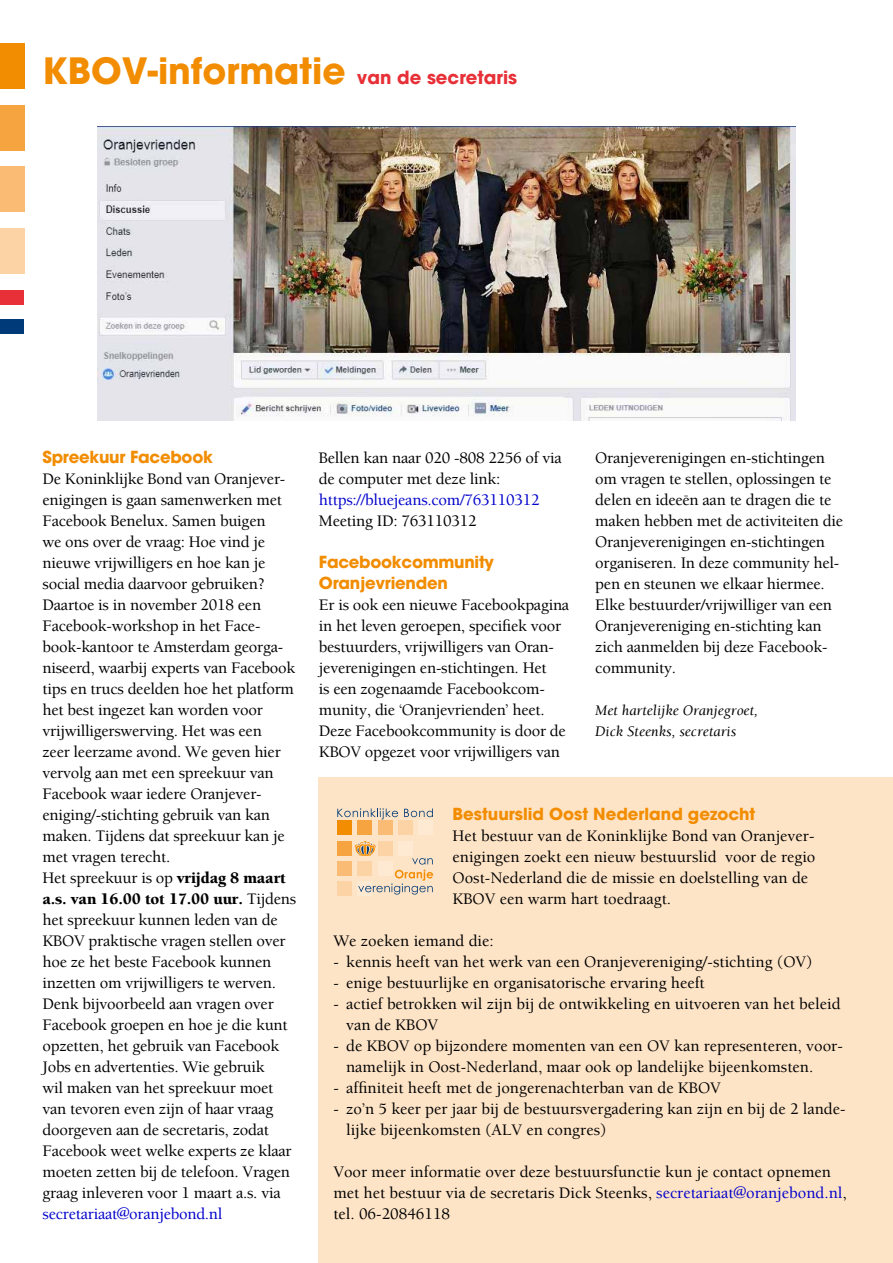
<style>
.page{position:relative;width:893px;height:1263px;background:#fff}
.page>*{position:absolute;margin:0;border:0;box-sizing:border-box;transform-origin:0 0}
.t1{font:700 36px "Avant Garde";color:#f28c00}
.t2{font:500 16.5px/21px "Berkeley";letter-spacing:-.015em;color:#000}
.t3{font:700 16.5px/21px "Avant Garde";letter-spacing:-.015em;color:#f28c00}
.t4{font:500 16.5px "Berkeley";letter-spacing:-.015em;color:#0000cb}
.t5{font:italic 15px/21px "Berkeley";color:#000}
.s1{font-size:18px;color:#e73037}
.s2{font-weight:900}
.s3{color:#0000cb}
</style>
<div class="page">
<div style="left:319px;top:778px;width:574px;height:485px;background:#fee4c7"></div>
<div style="left:0;top:43px;width:25px;height:46px;background:#f28c00"></div>
<div style="left:0;top:105px;width:25px;height:45px;background:#f6a440"></div>
<div style="left:0;top:167px;width:25px;height:45px;background:#fabc74"></div>
<div style="left:0;top:228px;width:25px;height:46px;background:#fcd3a4"></div>
<div style="left:0;top:290px;width:24px;height:15px;background:#e73037"></div>
<div style="left:0;top:319px;width:24px;height:15px;background:#003a78"></div>
<img style="left:97px;top:127px;width:699px;height:294px">
<div style="left:337px;top:820px;width:15px;height:15px;background:#f28c00"></div>
<div style="left:358px;top:820px;width:14px;height:15px;background:#f6a440"></div>
<div style="left:378px;top:820px;width:15px;height:15px;background:#fabc74"></div>
<div style="left:398px;top:820px;width:15px;height:15px;background:#fcd3a4"></div>
<div style="left:418px;top:820px;width:15px;height:15px;background:#fee9d3"></div>
<div style="left:337px;top:841px;width:15px;height:15px;background:#f6a440"></div>
<div style="left:378px;top:841px;width:15px;height:15px;background:#fcd3a4"></div>
<div style="left:398px;top:841px;width:15px;height:15px;background:#fee9d3"></div>
<div style="left:337px;top:861px;width:15px;height:15px;background:#fabc74"></div>
<div style="left:358px;top:861px;width:14px;height:15px;background:#fcd3a4"></div>
<div style="left:378px;top:861px;width:15px;height:15px;background:#fee9d3"></div>
<div style="left:337px;top:881px;width:15px;height:15px;background:#fcd3a4"></div>
<div style="left:358px;top:881px;width:14px;height:15px;background:#fee9d3"></div>
<svg style="left:337px;top:808px;width:61px;height:11px"></svg>
<svg style="left:404px;top:808px;width:29px;height:9px"></svg>
<svg style="left:412px;top:858px;width:21px;height:6px"></svg>
<svg style="left:358px;top:870px;width:75px;height:24px"></svg>
<svg style="left:355px;top:841px;width:21px;height:15px"></svg>
<h1 class="t1" style="left:43px;top:47px;width:476px">KBOV-informatie <span class="s1">van de secretaris</span></h1>
<p class="t3" style="left:43px;top:446px;width:172px">Spreekuur Facebook</p>
<p class="t2" style="left:43px;top:468px;width:255px">De Koninklijke Bond van Oranjever&shy;enigingen is gaan samenwerken met Facebook Benelux. Samen buigen<br>we ons over de vraag: Hoe vind je nieuwe vrijwilligers en hoe kan je social media daarvoor gebruiken?<br>Daartoe is in november 2018 een Facebook-workshop in het Face&shy;book-kantoor te Amsterdam georga&shy;niseerd, waarbij experts van Facebook tips en trucs deelden hoe het platform het best ingezet kan worden voor vrijwilligerswerving. Het was een<br>zeer leerzame avond. We geven hier vervolg aan met een spreekuur van Facebook waar iedere Oranjever&shy;eniging/-stichting gebruik van kan maken. Tijdens dat spreekuur kan je met vragen terecht.<br>Het spreekuur is op <span class="s2">vrijdag 8 maart a.s. van 16.00 tot 17.00 uur.</span> Tijdens het spreekuur kunnen leden van de KBOV praktische vragen stellen over hoe ze het beste Facebook kunnen inzetten om vrijwilligers te werven.<br>Denk bijvoorbeeld aan vragen over Facebook groepen en hoe je die kunt opzetten, het gebruik van Facebook Jobs en advertenties. Wie gebruik<br>wil maken van het spreekuur moet van tevoren even zijn of haar vraag doorgeven aan de secretaris, zodat Facebook weet welke experts ze klaar moeten zetten bij de telefoon. Vragen graag inleveren voor 1 maart a.s. via</p>
<p class="t4" style="left:43px;top:1205px;width:181px">secretariaat@oranjebond.nl</p>
<p class="t2" style="left:319px;top:447px;width:245px">Bellen kan naar 020 -808 2256 of via de computer met deze link:</p>
<p class="t4" style="left:319px;top:491px;width:222px">https://bluejeans.com/763110312</p>
<p class="t2" style="left:319px;top:510px;width:159px">Meeting ID: 763110312</p>
<p class="t3" style="left:319px;top:551px;width:177px">Facebookcommunity<br>Oranjevrienden</p>
<p class="t2" style="left:319px;top:594px;width:252px">Er is ook een nieuwe Facebookpagina in het leven geroepen, specifiek voor bestuurders, vrijwilligers van Oran&shy;jeverenigingen en-stichtingen. Het<br>is een zogenaamde Facebookcom&shy;munity, die ‘Oranjevrienden’ heet.<br>Deze Facebookcommunity is door de KBOV opgezet voor vrijwilligers van</p>
<p class="t2" style="left:595px;top:447px;width:249px">Oranjeverenigingen en-stichtingen om vragen te stellen, oplossingen te delen en ideeën aan te dragen die te maken hebben met de activiteiten die Oranjeverenigingen en-stichtingen organiseren. In deze community hel&shy;pen en steunen we elkaar hiermee.<br>Elke bestuurder/vrijwilliger van een Oranjevereniging en-stichting kan zich aanmelden bij deze Facebook&shy;community.</p>
<p class="t5" style="left:595px;top:700px;width:164px">Met hartelijke Oranjegroet,<br>Dick Steenks, secretaris</p>
<p class="t3" style="left:452px;top:803px;width:304px">Bestuurslid Oost Nederland gezocht</p>
<p class="t2" style="left:452px;top:825px;width:364px">Het bestuur van de Koninklijke Bond van Oranjever&shy;enigingen zoekt een nieuw bestuurslid voor de regio Oost-Nederland die de missie en doelstelling van de KBOV een warm hart toedraagt.</p>
<p class="t2" style="left:333px;top:930px;width:162px">We zoeken iemand die:</p>
<p class="t2" style="left:333px;top:951px;width:481px">- kennis heeft van het werk van een Oranjevereniging/-stichting (OV)</p>
<p class="t2" style="left:333px;top:972px;width:373px">- enige bestuurlijke en organisatorische ervaring heeft</p>
<p class="t2" style="left:346px;top:993px;width:496px;text-indent:-13px">- actief betrokken wil zijn bij de ontwikkeling en uitvoeren van het beleid van de KBOV</p>
<p class="t2" style="left:346px;top:1035px;width:497px;text-indent:-13px">- de KBOV op bijzondere momenten van een OV kan representeren, voor&shy;namelijk in Oost-Nederland, maar ook op landelijke bijeenkomsten.</p>
<p class="t2" style="left:333px;top:1077px;width:389px">- affiniteit heeft met de jongerenachterban van de KBOV</p>
<p class="t2" style="left:346px;top:1098px;width:501px;text-indent:-13px">- zo’n 5 keer per jaar bij de bestuursvergadering kan zijn en bij de 2 lande&shy;lijke bijeenkomsten (ALV en congres)</p>
<p class="t2" style="left:333px;top:1161px;width:515px">Voor meer informatie over deze bestuursfunctie kun je contact opnemen met het bestuur via de secretaris Dick Steenks, <span class="s3">secretariaat@oranjebond.nl</span>, tel. 06-20846118</p>
</div>
